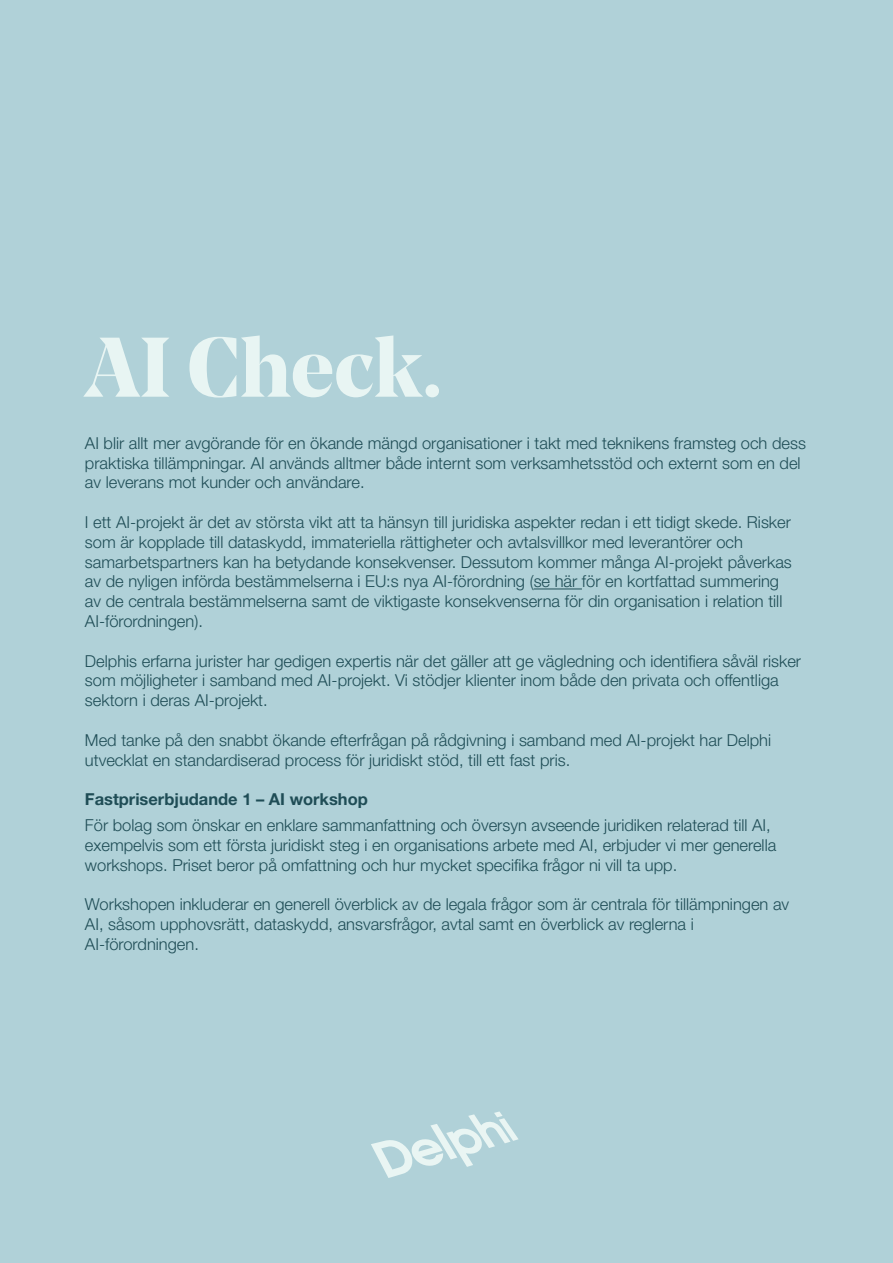
<style>
.page{position:relative;width:893px;height:1263px;background:#b0d1d8}
.page>*{position:absolute;margin:0;border:0;box-sizing:border-box;transform-origin:0 0}
.t1{font:700 84px "Noe Display";color:#e8f5f3}
.t2{font:300 16.5px/19.8px "Helvetica Neue LT Std";color:#1f4d56}
.t3{font:700 16.5px "Helvetica Neue LT Std";color:#1f4d56}
</style>
<div class="page">
<hr style="left:534px;top:588px;width:48px;height:1px;background:#1f4d56">
<svg style="left:371px;top:1111px;width:148px;height:67px"></svg>
<h1 class="t1" style="left:85px;top:313px;width:359px">AI Check.</h1>
<p class="t2" style="left:85px;top:433px;width:722px">AI blir allt mer avgörande för en ökande mängd organisationer i takt med teknikens framsteg och dess praktiska tillämpningar. AI används alltmer både internt som verksamhetsstöd och externt som en del av leverans mot kunder och användare.</p>
<p class="t2" style="left:85px;top:512px;width:708px">I ett AI-projekt är det av största vikt att ta hänsyn till juridiska aspekter redan i ett tidigt skede. Risker som är kopplade till dataskydd, immateriella rättigheter och avtalsvillkor med leverantörer och samarbetspartners kan ha betydande konsekvenser. Dessutom kommer många AI-projekt påverkas av de nyligen införda bestämmelserna i EU:s nya AI-förordning (se här för en kortfattad summering av de centrala bestämmelserna samt de viktigaste konsekvenserna för din organisation i relation till AI-förordningen).</p>
<p class="t2" style="left:85px;top:650px;width:718px">Delphis erfarna jurister har gedigen expertis när det gäller att ge vägledning och identifiera såväl risker som möjligheter i samband med AI-projekt. Vi stödjer klienter inom både den privata och offentliga sektorn i deras AI-projekt.</p>
<p class="t2" style="left:85px;top:730px;width:688px">Med tanke på den snabbt ökande efterfrågan på rådgivning i samband med AI-projekt har Delphi utvecklat en standardiserad process för juridiskt stöd, till ett fast pris.</p>
<p class="t3" style="left:85px;top:789px;width:284px">Fastpriserbjudande 1 – AI workshop</p>
<p class="t2" style="left:85px;top:815px;width:693px">För bolag som önskar en enklare sammanfattning och översyn avseende juridiken relaterad till AI, exempelvis som ett första juridiskt steg i en organisations arbete med AI, erbjuder vi mer generella workshops. Priset beror på omfattning och hur mycket specifika frågor ni vill ta upp.</p>
<p class="t2" style="left:85px;top:894px;width:706px">Workshopen inkluderar en generell överblick av de legala frågor som är centrala för tillämpningen av<br>AI, såsom upphovsrätt, dataskydd, ansvarsfrågor, avtal samt en överblick av reglerna i<br>AI-förordningen.</p>
</div>
